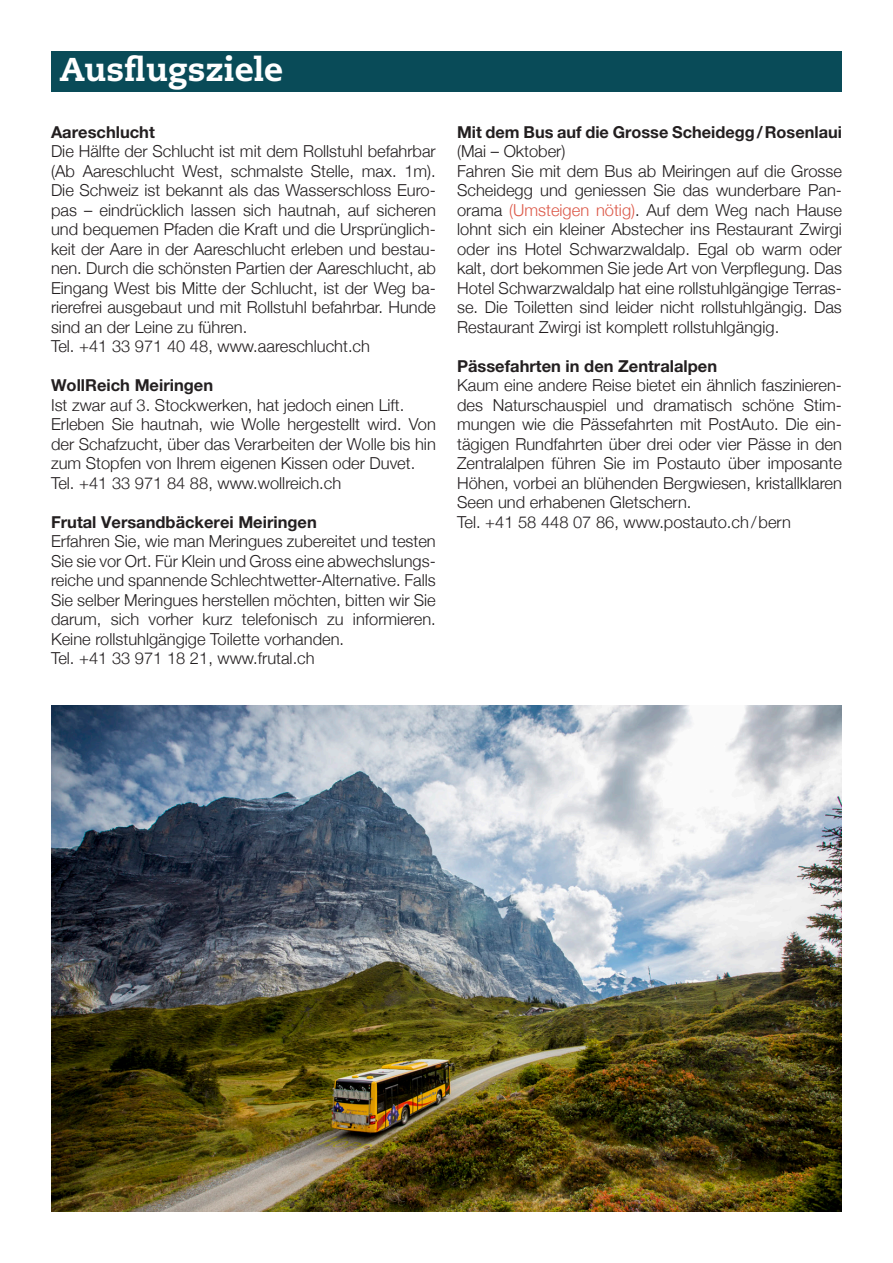
<style>
.page{position:relative;width:893px;height:1263px;background:#fff}
.page>*{position:absolute;margin:0;border:0;box-sizing:border-box;transform-origin:0 0}
.t1{font:800 33px "Caecilia LT Std";color:#fff}
.t2{font:300 16.5px/19.5px "Helvetica Neue";color:#231f20;text-align:justify}
.t3{font:700 16.5px "Helvetica Neue";color:#231f20}
.s1{color:#dc5949}
</style>
<div class="page">
<div style="left:51px;top:51px;width:791px;height:40px;background:#094b58"></div>
<img style="left:51px;top:706px;width:791px;height:506px">
<p class="t1" style="left:60px;top:49px;width:225px">Ausflugsziele</p>
<p class="t3" style="left:51px;top:121px;width:105px">Aareschlucht</p>
<p class="t2" style="left:51px;top:140px;width:386px">Die Hälfte der Schlucht ist mit dem Rollstuhl befahrbar (Ab Aareschlucht West, schmalste Stelle, max. 1m).<br>Die Schweiz ist bekannt als das Wasserschloss Euro&shy;pas – eindrücklich lassen sich hautnah, auf sicheren und bequemen Pfaden die Kraft und die Ursprünglich&shy;keit der Aare in der Aareschlucht erleben und bestau&shy;nen. Durch die schönsten Partien der Aareschlucht, ab Eingang West bis Mitte der Schlucht, ist der Weg ba&shy;rierefrei ausgebaut und mit Rollstuhl befahrbar. Hunde sind an der Leine zu führen.</p>
<p class="t2" style="left:51px;top:335px;width:321px">Tel. +41 33 971 40 48, www.aareschlucht.ch</p>
<p class="t3" style="left:51px;top:375px;width:164px">WollReich Meiringen</p>
<p class="t2" style="left:51px;top:394px;width:355px">Ist zwar auf 3. Stockwerken, hat jedoch einen Lift.</p>
<p class="t2" style="left:51px;top:413px;width:386px">Erleben Sie hautnah, wie Wolle hergestellt wird. Von der Schafzucht, über das Verarbeiten der Wolle bis hin zum Stopfen von Ihrem eigenen Kissen oder Duvet.</p>
<p class="t2" style="left:51px;top:472px;width:292px">Tel. +41 33 971 84 88, www.wollreich.ch</p>
<p class="t3" style="left:51px;top:511px;width:267px">Frutal Versandbäckerei Meiringen</p>
<p class="t2" style="left:51px;top:530px;width:386px">Erfahren Sie, wie man Meringues zubereitet und testen Sie sie vor Ort. Für Klein und Gross eine abwechslungs&shy;reiche und spannende Schlechtwetter-Alternative. Falls Sie selber Meringues herstellen möchten, bitten wir Sie darum, sich vorher kurz telefonisch zu informieren.<br>Keine rollstuhlgängige Toilette vorhanden.</p>
<p class="t2" style="left:51px;top:647px;width:265px">Tel. +41 33 971 18 21, www.frutal.ch</p>
<p class="t3" style="left:457px;top:121px;width:386px">Mit dem Bus auf die Grosse Scheidegg/Rosenlaui</p>
<p class="t2" style="left:457px;top:140px;width:110px">(Mai – Oktober)</p>
<p class="t2" style="left:457px;top:160px;width:386px">Fahren Sie mit dem Bus ab Meiringen auf die Grosse Scheidegg und geniessen Sie das wunderbare Pan&shy;orama <span class="s1">(Umsteigen nötig)</span>. Auf dem Weg nach Hause lohnt sich ein kleiner Abstecher ins Restaurant Zwirgi oder ins Hotel Schwarzwaldalp. Egal ob warm oder kalt, dort bekommen Sie jede Art von Verpflegung. Das Hotel Schwarzwaldalp hat eine rollstuhlgängige Terras&shy;se. Die Toiletten sind leider nicht rollstuhlgängig. Das Restaurant Zwirgi ist komplett rollstuhlgängig.</p>
<p class="t3" style="left:457px;top:355px;width:262px">Pässefahrten in den Zentralalpen</p>
<p class="t2" style="left:457px;top:374px;width:386px">Kaum eine andere Reise bietet ein ähnlich faszinieren&shy;des Naturschauspiel und dramatisch schöne Stim&shy;mungen wie die Pässefahrten mit PostAuto. Die ein&shy;tägigen Rundfahrten über drei oder vier Pässe in den Zentralalpen führen Sie im Postauto über imposante Höhen, vorbei an blühenden Bergwiesen, kristallklaren Seen und erhabenen Gletschern.</p>
<p class="t2" style="left:457px;top:511px;width:335px">Tel. +41 58 448 07 86, www.postauto.ch/bern</p>
</div>
